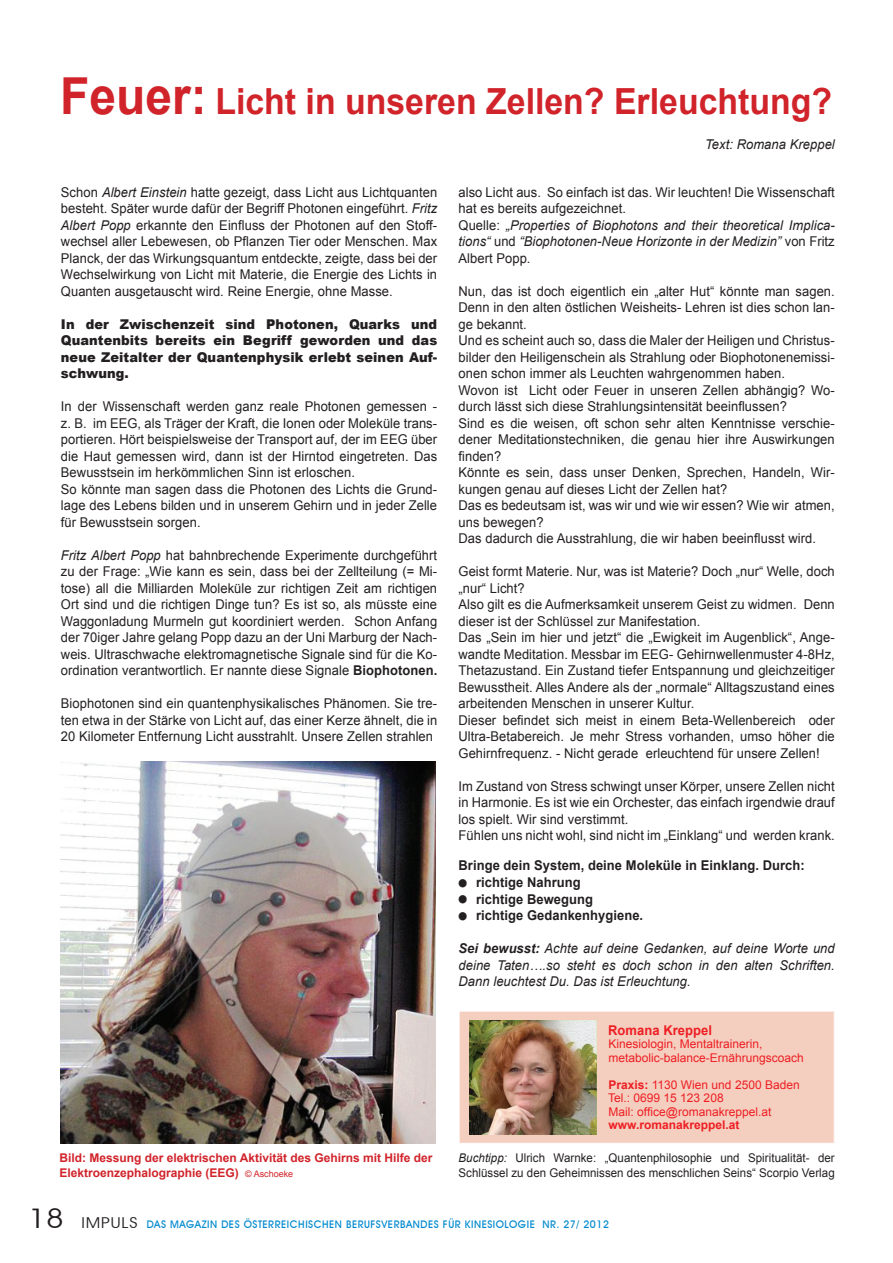
<style>
.page{position:relative;width:893px;height:1263px;background:#fff}
.page>*{position:absolute;margin:0;border:0;box-sizing:border-box;transform-origin:0 0}
.t1{font:700 36px "Arial";color:#d1232a;scale:.94 1}
.t2{font:13.5px/16.5px "Arial";letter-spacing:.005em;color:#231f20;scale:.96 1}
.t3{font:italic 13.5px/16.5px "Arial";letter-spacing:.005em;color:#231f20;text-align:justify;scale:.96 1}
.t4{font:900 13.5px/16.5px "Arial";letter-spacing:.005em;color:#231f20;text-align:justify;scale:.96 1}
.t5{font:700 13.5px "Arial";letter-spacing:.005em;color:#231f20;scale:.96 1}
.t6{font:700 13.5px "Arial";letter-spacing:.005em;color:#ee1e23;scale:.96 1}
.t7{font:12px/13.5px "Arial";color:#ee1e23}
.t8{font:12px/15px "Arial";letter-spacing:.005em;color:#231f20;scale:.96 1}
.t9{font:700 12px/15px "Arial";color:#d1232a}
.t10{font:700 12px "Arial";color:#ee1e23}
.t11{font:500 10.5px "Avant Garde IT Cby BT";letter-spacing:.05em;color:#0089cf}
.s1{font-size:51px}
.s2{font-style:italic}
.s3{font-weight:700}
.s4{font-weight:400;font-size:9px}
.s5{font-weight:400;font-size:27px;color:#231f20}
.s6{font-weight:400;font-size:15px;color:#231f20}
</style>
<div class="page">
<img style="left:60px;top:761px;width:376px;height:383px">
<div style="left:459px;top:1011px;width:375px;height:132px;background:#f4cfc0"></div>
<hr style="left:458px;top:1011px;width:2px;height:132px;background:#fff">
<img style="left:469px;top:1020px;width:127px;height:114px">
<h1 class="t1" style="left:60px;top:77px;width:823px"><span class="s1">Feuer:</span> Licht in unseren Zellen? Erleuchtung?</h1>
<p class="t3" style="left:705px;top:136px;width:137px">Text: Romana Kreppel</p>
<p class="t2" style="left:458px;top:184px;width:393px">also Licht aus. So einfach ist das. Wir leuchten! Die Wissenschaft hat es bereits aufgezeichnet.<br>Quelle: <span class="s2">„Properties of Biophotons and their theoretical Implica&shy;tions“</span> und <span class="s2">“Biophotonen-Neue Horizonte in der Medizin”</span> von Fritz Albert Popp.</p>
<p class="t2" style="left:458px;top:283px;width:393px">Nun, das ist doch eigentlich ein „alter Hut“ könnte man sagen.<br>Denn in den alten östlichen Weisheits- Lehren ist dies schon lan&shy;ge bekannt.<br>Und es scheint auch so, dass die Maler der Heiligen und Christus&shy;bilder den Heiligenschein als Strahlung oder Biophotonenemissi&shy;onen schon immer als Leuchten wahrgenommen haben.<br>Wovon ist Licht oder Feuer in unseren Zellen abhängig? Wo&shy;durch lässt sich diese Strahlungsintensität beeinflussen?<br>Sind es die weisen, oft schon sehr alten Kenntnisse verschie&shy;dener Meditationstechniken, die genau hier ihre Auswirkungen finden?<br>Könnte es sein, dass unser Denken, Sprechen, Handeln, Wir&shy;kungen genau auf dieses Licht der Zellen hat?<br>Das es bedeutsam ist, was wir und wie wir essen? Wie wir atmen, uns bewegen?<br>Das dadurch die Ausstrahlung, die wir haben beeinflusst wird.</p>
<p class="t2" style="left:458px;top:564px;width:393px">Geist formt Materie. Nur, was ist Materie? Doch „nur“ Welle, doch „nur“ Licht?<br>Also gilt es die Aufmerksamkeit unserem Geist zu widmen. Denn dieser ist der Schlüssel zur Manifestation.<br>Das „Sein im hier und jetzt“ die „Ewigkeit im Augenblick“, Ange&shy;wandte Meditation. Messbar im EEG- Gehirnwellenmuster 4-8Hz, Thetazustand. Ein Zustand tiefer Entspannung und gleichzeitiger Bewusstheit. Alles Andere als der „normale“ Alltagszustand eines arbeitenden Menschen in unserer Kultur.<br>Dieser befindet sich meist in einem Beta-Wellenbereich oder Ultra-Betabereich. Je mehr Stress vorhanden, umso höher die Gehirnfrequenz. - Nicht gerade erleuchtend für unsere Zellen!</p>
<p class="t2" style="left:458px;top:778px;width:393px">Im Zustand von Stress schwingt unser Körper, unsere Zellen nicht in Harmonie. Es ist wie ein Orchester, das einfach irgendwie drauf los spielt. Wir sind verstimmt.<br>Fühlen uns nicht wohl, sind nicht im „Einklang“ und werden krank.</p>
<p class="t5" style="left:458px;top:857px;width:362px">Bringe dein System, deine Moleküle in Einklang. Durch:</p>
<p class="t5" style="left:458px;top:873px;width:129px">● richtige Nahrung</p>
<p class="t5" style="left:458px;top:890px;width:142px">● richtige Bewegung</p>
<p class="t5" style="left:458px;top:906px;width:194px">● richtige Gedankenhygiene.</p>
<p class="t3" style="left:458px;top:940px;width:393px"><span class="s3">Sei bewusst:</span> Achte auf deine Gedanken, auf deine Worte und deine Taten….so steht es doch schon in den alten Schriften.<br>Dann leuchtest Du. Das ist Erleuchtung.</p>
<p class="t2" style="left:61px;top:184px;width:393px;text-align:justify">Schon <span class="s2">Albert Einstein</span> hatte gezeigt, dass Licht aus Lichtquanten besteht. Später wurde dafür der Begriff Photonen eingeführt. <span class="s2">Fritz Albert Popp</span> erkannte den Einfluss der Photonen auf den Stoff&shy;wechsel aller Lebewesen, ob Pflanzen Tier oder Menschen. Max Planck, der das Wirkungsquantum entdeckte, zeigte, dass bei der Wechselwirkung von Licht mit Materie, die Energie des Lichts in Quanten ausgetauscht wird. Reine Energie, ohne Masse.</p>
<p class="t4" style="left:61px;top:315px;width:393px">In der Zwischenzeit sind Photonen, Quarks und Quantenbits bereits ein Begriff geworden und das neue Zeitalter der Quantenphysik erlebt seinen Auf&shy;schwung.</p>
<p class="t2" style="left:61px;top:399px;width:393px">In der Wissenschaft werden ganz reale Photonen gemessen - z. B. im EEG, als Träger der Kraft, die Ionen oder Moleküle trans&shy;portieren. Hört beispielsweise der Transport auf, der im EEG über die Haut gemessen wird, dann ist der Hirntod eingetreten. Das Bewusstsein im herkömmlichen Sinn ist erloschen.<br>So könnte man sagen dass die Photonen des Lichts die Grund&shy;lage des Lebens bilden und in unserem Gehirn und in jeder Zelle für Bewusstsein sorgen.</p>
<p class="t2" style="left:61px;top:547px;width:393px;text-align:justify"><span class="s2">Fritz Albert Popp</span> hat bahnbrechende Experimente durchgeführt zu der Frage: „Wie kann es sein, dass bei der Zellteilung (= Mi&shy;tose) all die Milliarden Moleküle zur richtigen Zeit am richtigen Ort sind und die richtigen Dinge tun? Es ist so, als müsste eine Waggonladung Murmeln gut koordiniert werden. Schon Anfang der 70iger Jahre gelang Popp dazu an der Uni Marburg der Nach&shy;weis. Ultraschwache elektromagnetische Signale sind für die Ko&shy;ordination verantwortlich. Er nannte diese Signale <span class="s3">Biophotonen.</span></p>
<p class="t2" style="left:61px;top:695px;width:393px;text-align:justify">Biophotonen sind ein quantenphysikalisches Phänomen. Sie tre&shy;ten etwa in der Stärke von Licht auf, das einer Kerze ähnelt, die in 20 Kilometer Entfernung Licht ausstrahlt. Unsere Zellen strahlen</p>
<p class="t9" style="left:60px;top:1151px;width:374px">Bild: Messung der elektrischen Aktivität des Gehirns mit Hilfe der<br>Elektroenzephalographie (EEG) <span class="s4">© Aschoeke</span></p>
<p class="t6" style="left:608px;top:1021px;width:110px">Romana Kreppel</p>
<p class="t7" style="left:608px;top:1037px;width:197px">Kinesiologin, Mentaltrainerin, metabolic-balance-Ernährungscoach</p>
<p class="t7" style="left:608px;top:1078px;width:193px"><span class="s3">Praxis:</span> 1130 Wien und 2500 Baden<br>Tel.: 0699 15 123 208<br>Mail: office@romanakreppel.at</p>
<p class="t10" style="left:608px;top:1117px;width:132px">www.romanakreppel.at</p>
<p class="t8" style="left:458px;top:1150px;width:393px"><span class="s2">Buchtipp:</span> Ulrich Warnke: „Quantenphilosophie und Spiritualität- der<br>Schlüssel zu den Geheimnissen des menschlichen Seins“ Scorpio Verlag</p>
<p class="t11" style="left:28px;top:1218px;width:582px"><span class="s5">18</span> <span class="s6">IMPULS</span> DAS MAGAZIN DES ÖSTERREICHISCHEN BERUFSVERBANDES FÜR KINESIOLOGIE NR. 27/ 2012</p>
</div>
